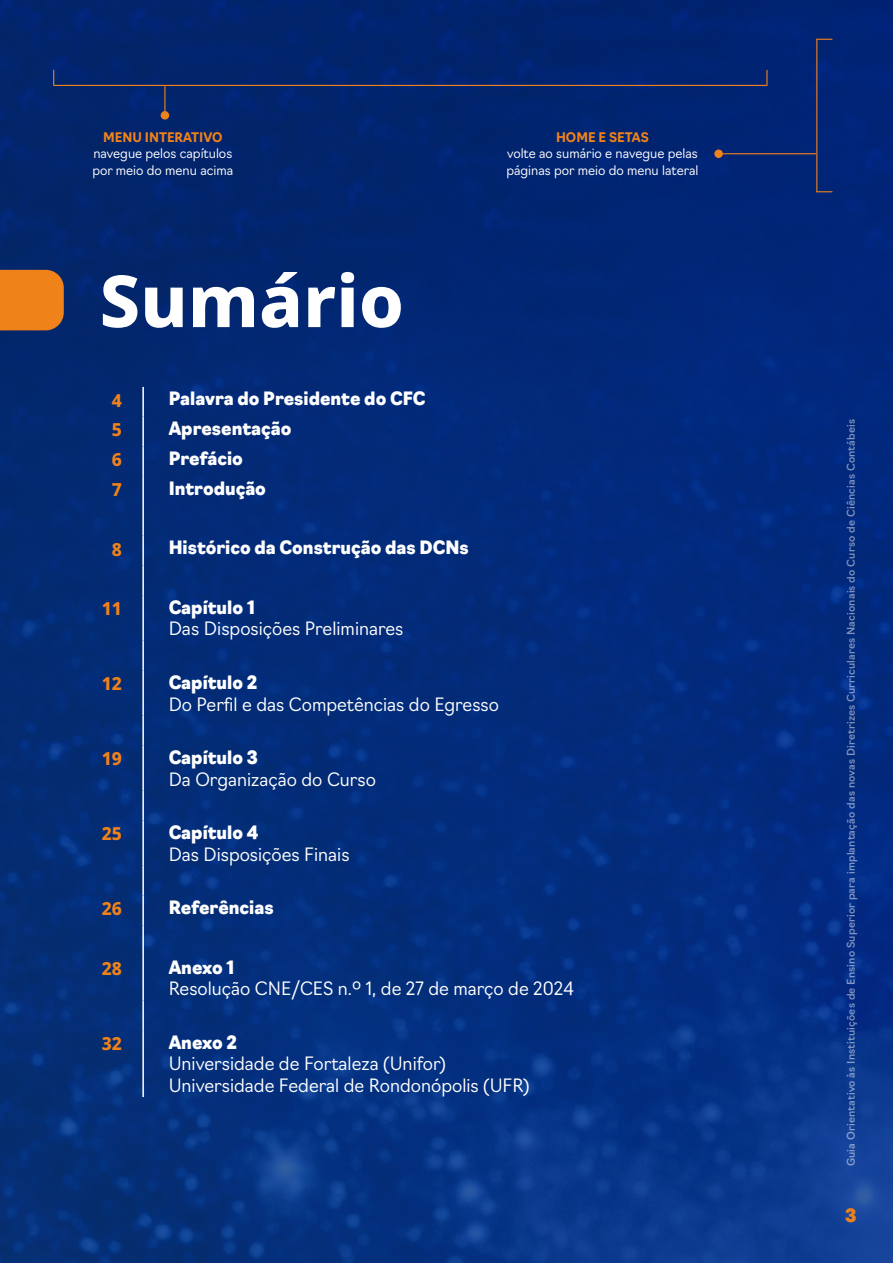
<style>
.page{position:relative;width:893px;height:1263px;background:#fff}
.page>*{position:absolute;margin:0;border:0;box-sizing:border-box;transform-origin:0 0}
.Titulo_1{font:800 72px "Noto Sans";color:#fff}
.t1{font:300 18px/21.6px "Navigo";color:#fff}
.t2{font:900 18px "Navigo";color:#fff}
.t3{font:800 18px "Noto Sans";color:#f0821a}
.t4{font:900 18px "Navigo";color:#f0821a}
.t5{font:300 12.9px/16.6px "Navigo";color:#fff}
.t6{font:700 12.9px "Navigo";color:#f0821a}
.t7{font:500 10.5px "Navigo";letter-spacing:.015em;color:#fff}
.s1{font-weight:900}
</style>
<div class="page">
<img style="left:0;top:0;width:893px;height:1263px">
<div style="left:0;top:270px;width:64px;height:60px;background:#f0821a"></div>
<hr style="left:142px;top:387px;width:2px;height:30px;background:#fff">
<hr style="left:142px;top:417px;width:2px;height:29px;background:#fff">
<hr style="left:142px;top:446px;width:2px;height:30px;background:#fff">
<hr style="left:142px;top:476px;width:2px;height:30px;background:#fff">
<hr style="left:142px;top:506px;width:2px;height:30px;background:#fff">
<hr style="left:142px;top:536px;width:2px;height:29px;background:#fff">
<hr style="left:142px;top:565px;width:2px;height:30px;background:#fff">
<hr style="left:142px;top:595px;width:2px;height:45px;background:#fff">
<hr style="left:142px;top:640px;width:2px;height:30px;background:#fff">
<hr style="left:142px;top:670px;width:2px;height:46px;background:#fff">
<hr style="left:142px;top:716px;width:2px;height:29px;background:#fff">
<hr style="left:142px;top:745px;width:2px;height:46px;background:#fff">
<hr style="left:142px;top:791px;width:2px;height:29px;background:#fff">
<hr style="left:142px;top:820px;width:2px;height:46px;background:#fff">
<hr style="left:142px;top:866px;width:2px;height:29px;background:#fff">
<hr style="left:142px;top:895px;width:2px;height:30px;background:#fff">
<hr style="left:142px;top:925px;width:2px;height:30px;background:#fff">
<hr style="left:142px;top:955px;width:2px;height:45px;background:#fff">
<hr style="left:142px;top:1000px;width:2px;height:30px;background:#fff">
<hr style="left:142px;top:1030px;width:2px;height:67px;background:#fff">
<hr style="left:54px;top:85px;width:712px;height:1px;background:#f0821a">
<svg style="left:53px;top:70px;width:1px;height:15px"></svg>
<svg style="left:766px;top:70px;width:1px;height:15px"></svg>
<svg style="left:164px;top:87px;width:1px;height:24px"></svg>
<div style="left:161px;top:111px;width:8px;height:9px;background:#f0821a;border-radius:50%"></div>
<svg style="left:817px;top:191px;width:15px;height:1px"></svg>
<svg style="left:817px;top:39px;width:15px;height:1px"></svg>
<hr style="left:816px;top:39px;width:1px;height:153px;background:#f0821a">
<hr style="left:719px;top:153px;width:97px;height:1px;background:#f0821a">
<div style="left:714px;top:149px;width:9px;height:9px;background:#f0821a;border-radius:50%"></div>
<p class="t6" style="left:103px;top:127px;width:121px">MENU INTERATIVO</p>
<p class="t5" style="left:93px;top:144px;width:140px">navegue pelos capítulos</p>
<p class="t5" style="left:92px;top:161px;width:142px">por meio do menu acima</p>
<p class="t6" style="left:556px;top:127px;width:94px">HOME E SETAS</p>
<p class="t5" style="left:506px;top:144px;width:194px">volte ao sumário e navegue pelas páginas por meio do menu lateral</p>
<p class="Titulo_1" style="left:100px;top:248px;width:306px">Sumário</p>
<p class="t3" style="left:112px;top:387px;width:12px">4</p>
<p class="t2" style="left:169px;top:385px;width:258px">Palavra do Presidente do CFC</p>
<p class="t3" style="left:112px;top:417px;width:12px">5</p>
<p class="t2" style="left:169px;top:415px;width:124px">Apresentação</p>
<p class="t3" style="left:112px;top:446px;width:12px">6</p>
<p class="t2" style="left:169px;top:444px;width:76px">Prefácio</p>
<p class="t3" style="left:112px;top:476px;width:12px">7</p>
<p class="t2" style="left:169px;top:474px;width:99px">Introdução</p>
<p class="t3" style="left:112px;top:536px;width:12px">8</p>
<p class="t2" style="left:169px;top:534px;width:302px">Histórico da Construção das DCNs</p>
<p class="t3" style="left:102px;top:595px;width:22px">11</p>
<p class="t2" style="left:169px;top:593px;width:88px">Capítulo 1</p>
<p class="t1" style="left:169px;top:617px;width:236px">Das Disposições Preliminares</p>
<p class="t3" style="left:102px;top:670px;width:22px">12</p>
<p class="t1" style="left:169px;top:670px;width:332px"><span class="s1">Capítulo 2<br></span>Do Perfil e das Competências do Egresso</p>
<p class="t3" style="left:102px;top:745px;width:22px">19</p>
<p class="t2" style="left:169px;top:743px;width:91px">Capítulo 3</p>
<p class="t1" style="left:169px;top:767px;width:209px">Da Organização do Curso</p>
<p class="t3" style="left:102px;top:821px;width:22px">25</p>
<p class="t2" style="left:169px;top:818px;width:91px">Capítulo 4</p>
<p class="t1" style="left:169px;top:842px;width:182px">Das Disposições Finais</p>
<p class="t3" style="left:102px;top:896px;width:22px">26</p>
<p class="t2" style="left:169px;top:893px;width:107px">Referências</p>
<p class="t3" style="left:102px;top:955px;width:22px">28</p>
<p class="t2" style="left:169px;top:953px;width:67px">Anexo 1</p>
<p class="t1" style="left:169px;top:976px;width:407px">Resolução CNE/CES n.º 1, de 27 de março de 2024</p>
<p class="t3" style="left:102px;top:1030px;width:22px">32</p>
<p class="t2" style="left:169px;top:1028px;width:70px">Anexo 2</p>
<p class="t1" style="left:169px;top:1051px;width:279px">Universidade de Fortaleza (Unifor)</p>
<p class="t1" style="left:169px;top:1073px;width:363px">Universidade Federal de Rondonópolis (UFR)</p>
<p class="t7" style="left:843px;top:1166px;width:749px;rotate:-90deg">Guia Orientativo às Instituições de Ensino Superior para implantação das novas Diretrizes Curriculares Nacionais do Curso de Ciências Contábeis</p>
<p class="t4" style="left:845px;top:1201px;width:13px">3</p>
</div>
